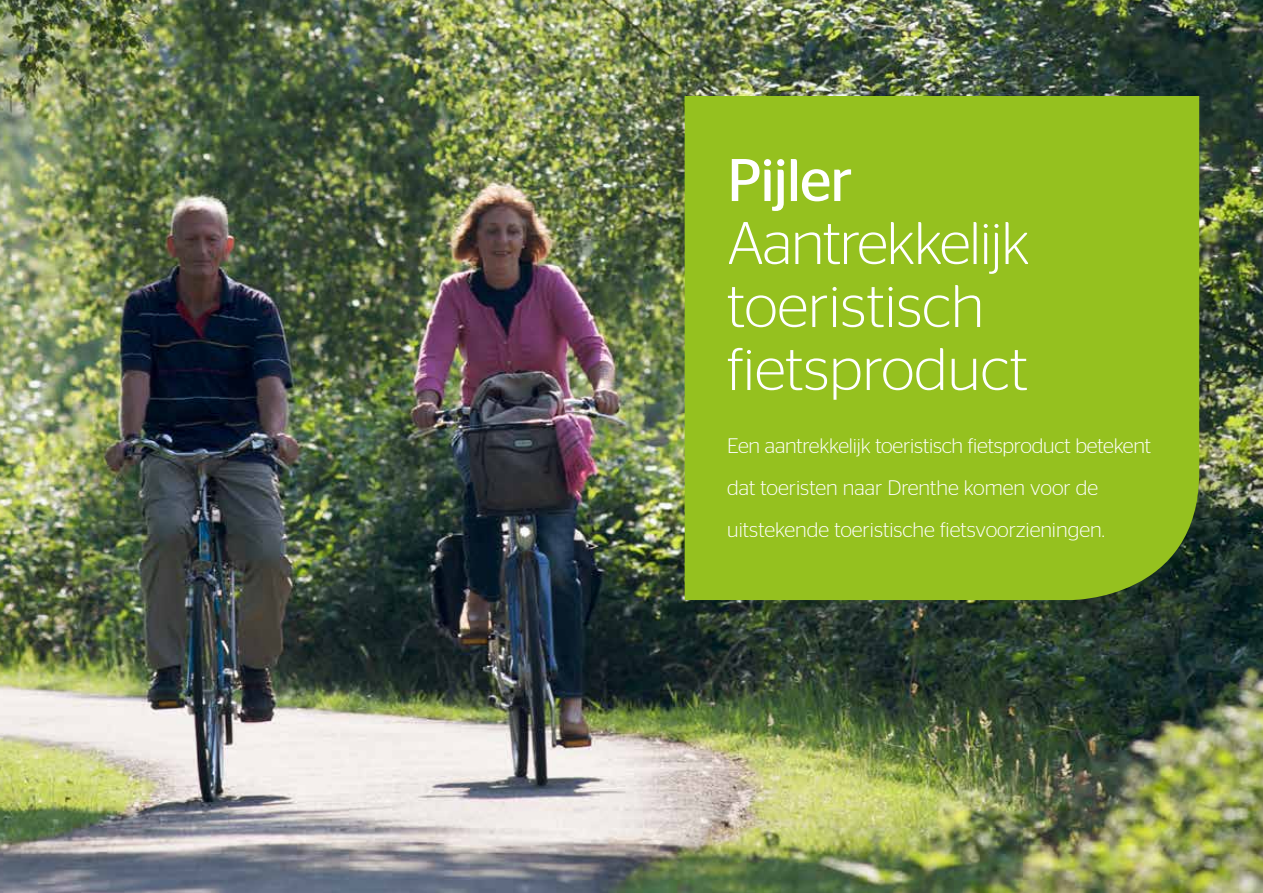
<style>
.page{position:relative;width:1263px;height:893px;background:#fff}
.page>*{position:absolute;margin:0;border:0;box-sizing:border-box;transform-origin:0 0}
.t1{font:300 60px/63px "Stag Sans";color:#fff}
.t2{font:60px "Stag Sans";letter-spacing:-.02em;color:#fff}
.t3{font:300 21px/42px "Stag Sans";color:#fff}
</style>
<div class="page">
<img style="left:0;top:0;width:1263px;height:893px">
<div style="left:685px;top:96px;width:514px;height:504px;background:#95c11f"></div>
<h1 class="t2" style="left:727px;top:146px;width:127px">Pijler</h1>
<h1 class="t1" style="left:727px;top:211px;width:304px">Aantrekkelijk toeristisch fietsproduct</h1>
<p class="t3" style="left:727px;top:424px;width:425px">Een aantrekkelijk toeristisch fietsproduct betekent dat toeristen naar Drenthe komen voor de uitstekende toeristische fietsvoorzieningen.</p>
</div>
